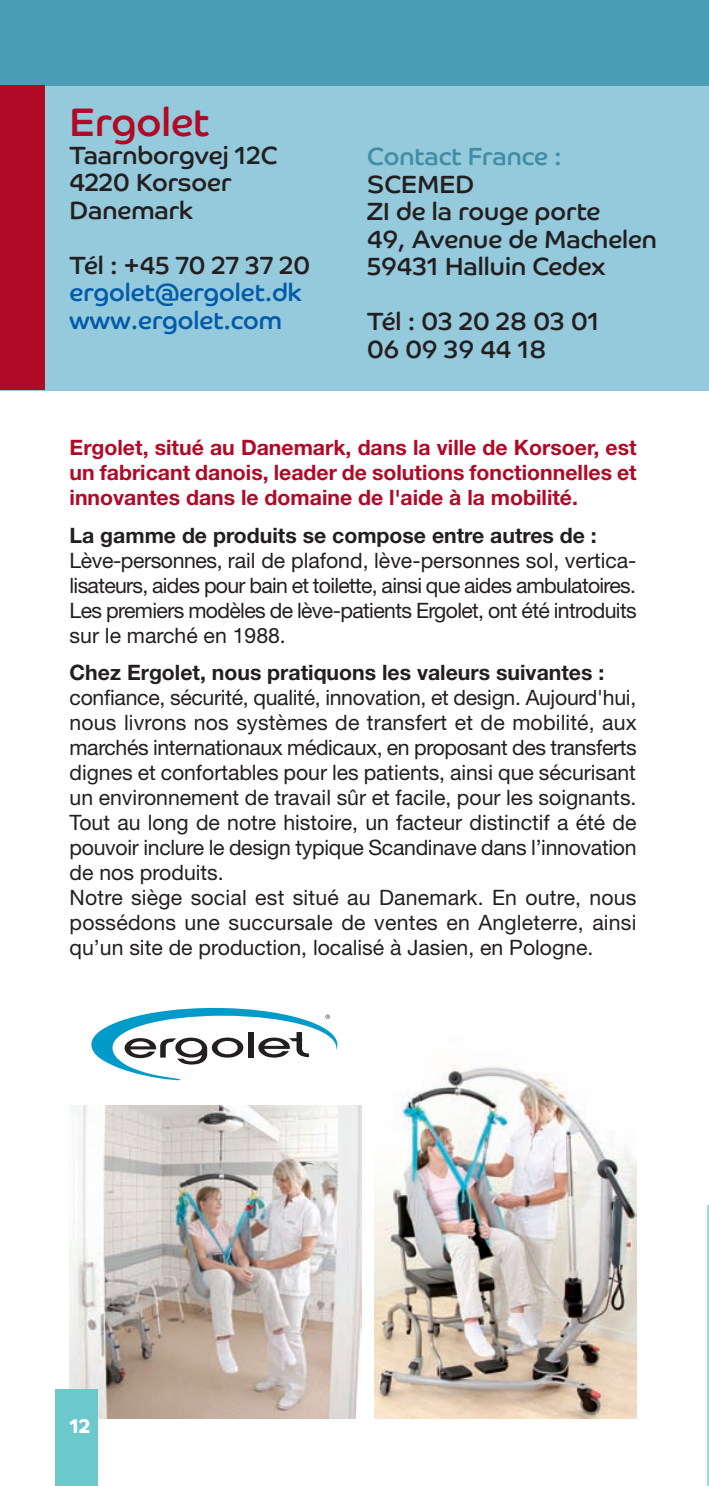
<style>
.page{position:relative;width:709px;height:1486px;background:#fff}
.page>*{position:absolute;margin:0;border:0;box-sizing:border-box;transform-origin:0 0}
.t1{font:40px "Co Headline Corp";color:#b00a27}
.t2{font:25px/27.5px "Co Headline Corp";color:#231f20}
.t3{font:25px/27.5px "Co Headline Corp";color:#015aaa}
.t4{font:25px "Co Headline Corp";color:#418da6}
.t5{font:21.25px/25px "Helvetica Neue";color:#231f20;text-align:justify}
.t6{font:700 21.25px/25px "Helvetica Neue";color:#b00a27;text-align:justify}
.t7{font:700 21.25px "Helvetica Neue";color:#231f20}
.t8{font:700 20px "Co Headline Corp";color:#fff}
</style>
<div class="page">
<img style="left:70px;top:1105px;width:292px;height:313px">
<img style="left:375px;top:1064px;width:262px;height:354px">
<div style="left:55px;top:1390px;width:43px;height:96px;background:#6bc9cc"></div>
<div style="left:0;top:0;width:709px;height:390px;background:#95c9dc"></div>
<div style="left:0;top:0;width:709px;height:86px;background:#4b9db7"></div>
<div style="left:0;top:86px;width:45px;height:304px;background:#b00a27"></div>
<hr style="left:707px;top:1205px;width:2px;height:281px;background:#9cd8dc">
<svg style="left:91px;top:1008px;width:246px;height:72px"></svg>
<h1 class="t1" style="left:70px;top:98px;width:141px">Ergolet</h1>
<p class="t2" style="left:70px;top:141px;width:209px">Taarnborgvej 12C<br>4220 Korsoer<br>Danemark</p>
<p class="t2" style="left:70px;top:251px;width:242px">Tél : +45 70 27 37 20</p>
<p class="t3" style="left:70px;top:279px;width:234px">ergolet@ergolet.dk www.ergolet.com</p>
<p class="t4" style="left:367px;top:142px;width:196px">Contact France :</p>
<p class="t2" style="left:367px;top:170px;width:291px">SCEMED<br>ZI de la rouge porte<br>49, Avenue de Machelen<br>59431 Halluin Cedex</p>
<p class="t2" style="left:367px;top:308px;width:234px">Tél : 03 20 28 03 01<br>06 09 39 44 18</p>
<p class="t6" style="left:70px;top:437px;width:569px">Ergolet, situé au Danemark, dans la ville de Korsoer, est un fabricant danois, leader de solutions fonctionnelles et innovantes dans le domaine de l'aide à la mobilité.</p>
<p class="t7" style="left:70px;top:527px;width:529px">La gamme de produits se compose entre autres de :</p>
<p class="t5" style="left:70px;top:550px;width:569px">Lève-personnes, rail de plafond, lève-personnes sol, vertica&shy;lisateurs, aides pour bain et toilette, ainsi que aides ambulatoires.<br>Les premiers modèles de lève-patients Ergolet, ont été introduits sur le marché en 1988.</p>
<p class="t7" style="left:70px;top:665px;width:536px">Chez Ergolet, nous pratiquons les valeurs suivantes :</p>
<p class="t5" style="left:70px;top:687px;width:569px;text-align:left">confiance, sécurité, qualité, innovation, et design. Aujourd'hui, nous livrons nos systèmes de transfert et de mobilité, aux marchés internationaux médicaux, en proposant des transferts dignes et confortables pour les patients, ainsi que sécurisant un environnement de travail sûr et facile, pour les soignants.<br>Tout au long de notre histoire, un facteur distinctif a été de pouvoir inclure le design typique Scandinave dans l’innovation de nos produits.<br>Notre siège social est situé au Danemark. En outre, nous possédons une succursale de ventes en Angleterre, ainsi qu’un site de production, localisé à Jasien, en Pologne.</p>
<p class="t8" style="left:70px;top:1414px;width:22px">12</p>
</div>
